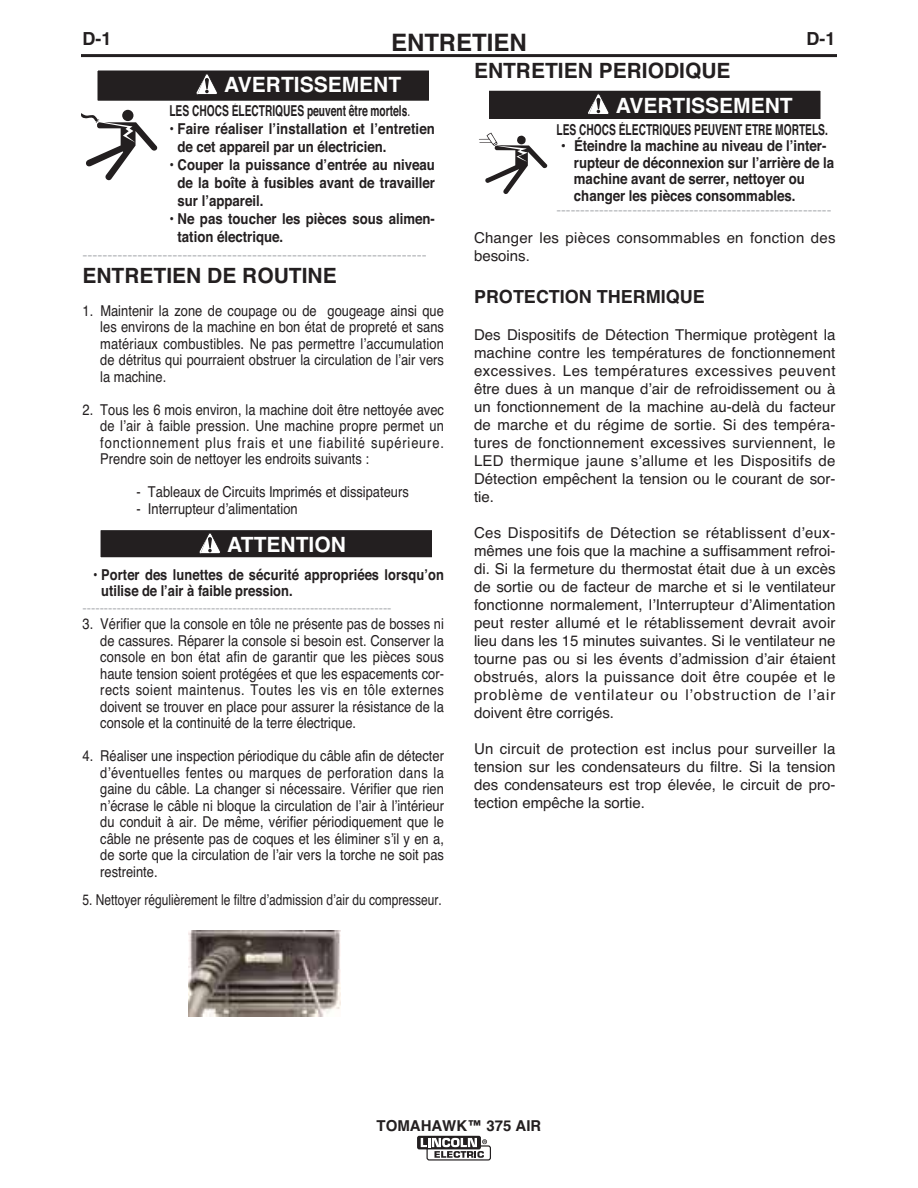
<style>
.page{position:relative;width:918px;height:1188px;background:#fff}
.page>*{position:absolute;margin:0;border:0;box-sizing:border-box;transform-origin:0 0}
.t1{font:700 24px "Helvetica";color:#231f20}
.t2{font:700 21px "Helvetica";color:#231f20}
.t3{font:700 21px "Helvetica";color:#fff}
.t4{font:700 18px "Helvetica";color:#231f20}
.t5{font:15px/16.5px "Helvetica";color:#231f20;text-align:justify;scale:.86 1}
.t6{font:15px/18px "Helvetica";color:#231f20;text-align:justify}
.t7{font:700 15px/18px "Helvetica";color:#231f20;scale:.88 1}
.t8{font:700 15px/16.5px "Helvetica";color:#231f20}
.t9{font:700 15px/16.5px "Helvetica";color:#231f20;scale:.86 1}
.t10{font:700 15px "Helvetica";color:#231f20;scale:.68 1}
.t11{font:15px "Helvetica";color:#bbbdc0;scale:.86 1}
.t12{font:15px "Helvetica";color:#bbbdc0}
.t13{font:15px "Helvetica";color:#231f20;scale:.8 1}
.t14{font:15px "Helvetica";color:#bbbdc0;scale:.95 1}
.s1{font-weight:400}
</style>
<div class="page">
<hr style="left:81px;top:54px;width:756px;height:3px;background:#231f20">
<svg style="left:417px;top:1136px;width:64px;height:13px"></svg>
<svg style="left:421px;top:1138px;width:70px;height:23px"></svg>
<div style="left:122px;top:110px;width:11px;height:11px;background:#231f20;border-radius:50%"></div>
<svg style="left:81px;top:113px;width:76px;height:67px"></svg>
<div style="left:98px;top:70px;width:331px;height:31px;background:#231f20"></div>
<div style="left:94px;top:67px;width:338px;height:37px;border:3px solid #fff"></div>
<svg style="left:196px;top:74px;width:21px;height:21px"></svg>
<svg style="left:479px;top:133px;width:68px;height:61px"></svg>
<div style="left:489px;top:91px;width:331px;height:28px;background:#231f20"></div>
<div style="left:486px;top:88px;width:338px;height:34px;border:3px solid #fff"></div>
<svg style="left:588px;top:94px;width:21px;height:20px"></svg>
<div style="left:101px;top:530px;width:331px;height:27px;background:#231f20"></div>
<div style="left:98px;top:527px;width:337px;height:33px;border:3px solid #fff"></div>
<svg style="left:199px;top:533px;width:21px;height:21px"></svg>
<img style="left:188px;top:930px;width:153px;height:86px">
<p class="t4" style="left:82px;top:32px;width:30px">D-1</p>
<h1 class="t1" style="left:391px;top:34px;width:137px">ENTRETIEN</h1>
<p class="t4" style="left:807px;top:32px;width:30px">D-1</p>
<h2 class="t3" style="left:224px;top:77px;width:178px">AVERTISSEMENT</h2>
<p class="t10" style="left:169px;top:106px;width:356px">LES CHOCS ÉLECTRIQUES peuvent être mortels<span class="s1">.</span></p>
<p class="t7" style="left:178px;top:122px;width:294px;text-indent:-8px">• Faire réaliser lʼinstallation et lʼentretien de cet appareil par un électricien.</p>
<p class="t7" style="left:178px;top:158px;width:294px;text-align:justify;text-indent:-8px">• Couper la puissance dʼentrée au niveau de la boîte à fusibles avant de travailler sur lʼappareil.</p>
<p class="t7" style="left:178px;top:212px;width:294px;text-indent:-8px">• Ne pas toucher les pièces sous alimen&shy;tation électrique.</p>
<p class="t12" style="left:82px;top:250px;width:346px">---------------------------------------------------------------------</p>
<h2 class="t2" style="left:82px;top:268px;width:256px">ENTRETIEN DE ROUTINE</h2>
<p class="t5" style="left:100px;top:304px;width:401px;text-indent:-18px">1. Maintenir la zone de coupage ou de gougeage ainsi que les environs de la machine en bon état de propreté et sans matériaux combustibles. Ne pas permettre lʼaccumulation de détritus qui pourraient obstruer la circulation de lʼair vers la machine.</p>
<p class="t5" style="left:100px;top:403px;width:401px;text-indent:-18px">2. Tous les 6 mois environ, la machine doit être nettoyée avec de lʼair à faible pression. Une machine propre permet un fonctionnement plus frais et une fiabilité supérieure.<br>Prendre soin de nettoyer les endroits suivants :</p>
<p class="t5" style="left:136px;top:485px;width:318px">- Tableaux de Circuits Imprimés et dissipateurs</p>
<p class="t5" style="left:136px;top:502px;width:189px">- Interrupteur dʼalimentation</p>
<h2 class="t3" style="left:227px;top:537px;width:120px">ATTENTION</h2>
<p class="t9" style="left:101px;top:568px;width:400px;text-indent:-8px">• Porter des lunettes de sécurité appropriées lorsquʼon utilise de lʼair à faible pression.</p>
<p class="t11" style="left:82px;top:602px;width:361px">------------------------------------------------------------------------</p>
<p class="t5" style="left:100px;top:617px;width:401px;text-indent:-18px">3. Vérifier que la console en tôle ne présente pas de bosses ni de cassures. Réparer la console si besoin est. Conserver la console en bon état afin de garantir que les pièces sous haute tension soient protégées et que les espacements cor&shy;rects soient maintenus. Toutes les vis en tôle externes doivent se trouver en place pour assurer la résistance de la console et la continuité de la terre électrique.</p>
<p class="t5" style="left:100px;top:749px;width:401px;text-indent:-18px">4. Réaliser une inspection périodique du câble afin de détecter dʼéventuelles fentes ou marques de perforation dans la gaine du câble. La changer si nécessaire. Vérifier que rien nʼécrase le câble ni bloque la circulation de lʼair à lʼintérieur du conduit à air. De même, vérifier périodiquement que le câble ne présente pas de coques et les éliminer sʼil y en a, de sorte que la circulation de lʼair vers la torche ne soit pas restreinte.</p>
<p class="t13" style="left:82px;top:895px;width:451px">5. Nettoyer régulièrement le filtre dʼadmission dʼair du compresseur.</p>
<h2 class="t2" style="left:474px;top:63px;width:258px">ENTRETIEN PERIODIQUE</h2>
<h2 class="t3" style="left:616px;top:98px;width:178px">AVERTISSEMENT</h2>
<p class="t10" style="left:557px;top:124px;width:401px">LES CHOCS ÉLECTRIQUES PEUVENT ETRE MORTELS.</p>
<p class="t8" style="left:574px;top:139px;width:262px;text-indent:-13px">• Éteindre la machine au niveau de lʼinter&shy;rupteur de déconnexion sur lʼarrière de la machine avant de serrer, nettoyer ou changer les pièces consommables.</p>
<p class="t14" style="left:557px;top:204px;width:291px">----------------------------------------------------------</p>
<p class="t6" style="left:474px;top:230px;width:363px">Changer les pièces consommables en fonction des besoins.</p>
<p class="t4" style="left:474px;top:290px;width:232px">PROTECTION THERMIQUE</p>
<p class="t6" style="left:474px;top:327px;width:363px">Des Dispositifs de Détection Thermique protègent la machine contre les températures de fonctionnement excessives. Les températures excessives peuvent être dues à un manque dʼair de refroidissement ou à un fonctionnement de la machine au-delà du facteur de marche et du régime de sortie. Si des tempéra&shy;tures de fonctionnement excessives surviennent, le LED thermique jaune sʼallume et les Dispositifs de Détection empêchent la tension ou le courant de sor&shy;tie.</p>
<p class="t6" style="left:474px;top:525px;width:363px">Ces Dispositifs de Détection se rétablissent dʼeux&shy;mêmes une fois que la machine a suffisamment refroi&shy;di. Si la fermeture du thermostat était due à un excès de sortie ou de facteur de marche et si le ventilateur fonctionne normalement, lʼInterrupteur dʼAlimentation peut rester allumé et le rétablissement devrait avoir lieu dans les 15 minutes suivantes. Si le ventilateur ne tourne pas ou si les évents dʼadmission dʼair étaient obstrués, alors la puissance doit être coupée et le problème de ventilateur ou lʼobstruction de lʼair doivent être corrigés.</p>
<p class="t6" style="left:474px;top:741px;width:363px">Un circuit de protection est inclus pour surveiller la tension sur les condensateurs du filtre. Si la tension des condensateurs est trop élevée, le circuit de pro&shy;tection empêche la sortie.</p>
<p class="t8" style="left:377px;top:1119px;width:166px">TOMAHAWK™ 375 AIR</p>
</div>
